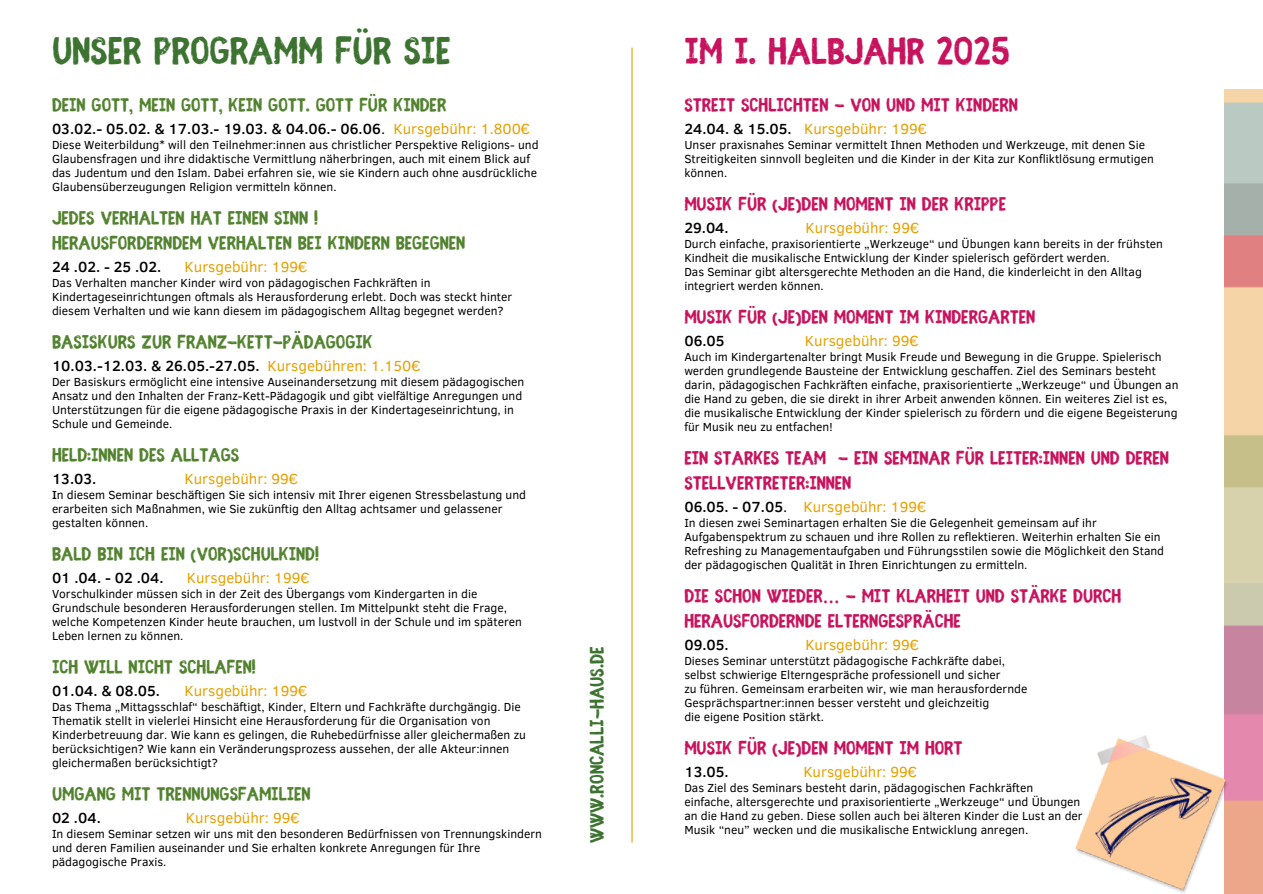
<style>
.page{position:relative;width:1263px;height:894px;background:#fff}
.page>*{position:absolute;margin:0;border:0;box-sizing:border-box;transform-origin:0 0}
.t1{font:700 42.45px "Fibre Vintage Full";color:#3d7331}
.t2{font:700 40.95px "Fibre Vintage Full";color:#c7135d}
.t3{font:700 21.3px "Fibre Vintage Full";color:#3d7331}
.t4{font:700 21px/25px "Fibre Vintage Full";color:#c7135d}
.t5{font:700 21px "Fibre Vintage Full";color:#52822f}
.t6{font:15px "Clear Sans";color:#e5a100}
.t7{font:500 15px "Clear Sans";color:#000}
.t8{font:12px/14px "Clear Sans";color:#000}
.s1{font-weight:400}
.s2{font-weight:400;color:#e5a100}
.s3{font-weight:500}
.s4{font-weight:500;color:#000}
.s5{color:#000}
.s6{font-family:"Noto Sans Gurmukhi";font-weight:400}
</style>
<div class="page">
<hr style="left:631px;top:48px;width:2px;height:794px;background:#e5a100">
<img style="left:1075px;top:717px;width:171px;height:176px">
<p class="t1" style="left:52px;top:33px;width:400px">UNSER PROGRAMM FÜR SIE</p>
<p class="t2" style="left:684px;top:35px;width:327px">IM I. HALBJAHR 2025</p>
<p class="t5" style="left:52px;top:96px;width:396px">DEIN GOTT, MEIN GOTT, KEIN GOTT. GOTT FÜR KINDER</p>
<p class="t7" style="left:52px;top:118px;width:480px">03.02.- 05.02. &amp; 17.03.- 19.03. &amp; 04.06.- 06.06<span class="s1">.</span> <span class="s2">Kursgebühr: 1.800€</span></p>
<p class="t8" style="left:52px;top:137px;width:488px">Diese Weiterbildung* will den Teilnehmer:innen aus christlicher Perspektive Religions- und Glaubensfragen und ihre didaktische Vermittlung näherbringen, auch mit einem Blick auf das Judentum und den Islam. Dabei erfahren sie, wie sie Kindern auch ohne ausdrückliche Glaubensüberzeugungen Religion vermitteln können.</p>
<h2 class="t5" style="left:52px;top:209px;width:267px">JEDES VERHALTEN HAT EINEN SINN !</h2>
<h1 class="t5" style="left:52px;top:234px;width:415px">HERAUSFORDERNDEM VERHALTEN BEI KINDERN BEGEGNEN</h1>
<p class="t7" style="left:52px;top:256px;width:111px">24 .02. - 25 .02.</p>
<p class="t6" style="left:185px;top:256px;width:124px">Kursgebühr: 199€</p>
<p class="t8" style="left:52px;top:275px;width:462px">Das Verhalten mancher Kinder wird von pädagogischen Fachkräften in<br>Kindertageseinrichtungen oftmals als Herausforderung erlebt. Doch was steckt hinter diesem Verhalten und wie kann diesem im pädagogischem Alltag begegnet werden?</p>
<p class="t5" style="left:52px;top:333px;width:322px">BASISKURS ZUR FRANZ-KETT-PÄDAGOGIK</p>
<p class="t7" style="left:52px;top:355px;width:370px">10.03.-12.03. &amp; 26.05.-27.05. <span class="s2">Kursgebühren: 1.150€</span></p>
<p class="t8" style="left:52px;top:374px;width:474px">Der Basiskurs ermöglicht eine intensive Auseinandersetzung mit diesem pädagogischen Ansatz und den Inhalten der Franz-Kett-Pädagogik und gibt vielfältige Anregungen und Unterstützungen für die eigene pädagogische Praxis in der Kindertageseinrichtung, in Schule und Gemeinde.</p>
<p class="t5" style="left:52px;top:446px;width:189px">HELD:INNEN DES ALLTAGS</p>
<p class="t7" style="left:52px;top:468px;width:46px">13.03.</p>
<p class="t6" style="left:184px;top:468px;width:115px">Kursgebühr: 99€</p>
<p class="t8" style="left:52px;top:487px;width:476px"><span class="s3">I</span>n diesem Seminar beschäftigen Sie sich intensiv mit Ihrer eigenen Stressbelastung und erarbeiten sich Maßnahmen, wie Sie zukünftig den Alltag achtsamer und gelassener gestalten können.</p>
<p class="t5" style="left:52px;top:545px;width:268px">BALD BIN ICH EIN (VOR)SCHULKIND!</p>
<p class="t7" style="left:52px;top:567px;width:113px">01 .04. - 02 .04.</p>
<p class="t6" style="left:187px;top:567px;width:124px">Kursgebühr: 199€</p>
<p class="t8" style="left:52px;top:586px;width:471px">Vorschulkinder müssen sich in der Zeit des Übergangs vom Kindergarten in die Grundschule besonderen Herausforderungen stellen. Im Mittelpunkt steht die Frage, welche Kompetenzen Kinder heute brauchen, um lustvoll in der Schule und im späteren Leben lernen zu können.</p>
<p class="t5" style="left:52px;top:658px;width:205px">ICH WILL NICHT SCHLAFEN!</p>
<p class="t7" style="left:52px;top:680px;width:110px">01.04. &amp; 08.05.</p>
<p class="t6" style="left:184px;top:680px;width:124px">Kursgebühr: 199€</p>
<h3 class="t8" style="left:52px;top:699px;width:475px">Das Thema „Mittagsschlaf“ beschäftigt, Kinder, Eltern und Fachkräfte durchgängig. Die Thematik stellt in vielerlei Hinsicht eine Herausforderung für die Organisation von Kinderbetreuung dar. Wie kann es gelingen, die Ruhebedürfnisse aller gleichermaßen zu berücksichtigen? Wie kann ein Veränderungsprozess aussehen, der alle Akteur:innen gleichermaßen berücksichtigt?</h3>
<p class="t5" style="left:52px;top:785px;width:260px">UMGANG MIT TRENNUNGSFAMILIEN</p>
<p class="t7" style="left:52px;top:807px;width:50px">02 .04.</p>
<p class="t6" style="left:186px;top:807px;width:115px">Kursgebühr: 99€</p>
<p class="t8" style="left:52px;top:826px;width:491px">In diesem Seminar setzen wir uns mit den besonderen Bedürfnissen von Trennungskindern und deren Familien auseinander und Sie erhalten konkrete Anregungen für Ihre pädagogische Praxis.</p>
<p class="t3" style="left:588px;top:842px;width:197px;rotate:-90deg">WWW.RONCALLI-HAUS.DE</p>
<p class="t4" style="left:684px;top:94px;width:335px">STREIT SCHLICHTEN - VON UND MIT KINDERN</p>
<p class="t6" style="left:684px;top:118px;width:244px"><span class="s4">24.04. &amp; 15.05.</span> Kursgebühr: 199€</p>
<p class="t8" style="left:684px;top:137px;width:471px">Unser praxisnahes Seminar vermittelt Ihnen Methoden und Werkzeuge, mit denen Sie<br>Streitigkeiten sinnvoll begleiten und die Kinder in der Kita zur Konfliktlösung ermutigen können.</p>
<p class="t4" style="left:684px;top:193px;width:323px">MUSIK FÜR (JE)DEN MOMENT IN DER KRIPPE</p>
<p class="t7" style="left:684px;top:217px;width:46px">29.04.</p>
<p class="t6" style="left:806px;top:217px;width:115px">Kursgebühr: 99€</p>
<p class="t8" style="left:684px;top:236px;width:480px">Durch einfache, praxisorientierte „Werkzeuge“ und Übungen kann bereits in der frühsten<br>Kindheit die musikalische Entwicklung der Kinder spielerisch gefördert werden.</p>
<p class="t8" style="left:684px;top:264px;width:459px">Das Seminar gibt altersgerechte Methoden an die Hand, die kinderleicht in den Alltag integriert werden können.</p>
<p class="t4" style="left:684px;top:306px;width:352px">MUSIK FÜR (JE)DEN MOMENT IM KINDERGARTEN</p>
<p class="t7" style="left:684px;top:330px;width:42px">06.05</p>
<p class="t6" style="left:805px;top:330px;width:115px">Kursgebühr: 99€</p>
<p class="t8" style="left:684px;top:349px;width:496px">Auch im Kindergartenalter bringt Musik Freude und Bewegung in die Gruppe. Spielerisch werden grundlegende Bausteine der Entwicklung geschaffen. Ziel des Seminars besteht darin, pädagogischen Fachkräften einfache, praxisorientierte „Werkzeuge“ und Übungen an die Hand zu geben, die sie direkt in ihrer Arbeit anwenden können. Ein weiteres Ziel ist es, die musikalische Entwicklung der Kinder spielerisch zu fördern und die eigene Begeisterung für Musik neu zu entfachen!</p>
<p class="t4" style="left:684px;top:447px;width:486px">EIN STARKES TEAM - EIN SEMINAR FÜR LEITER:INNEN UND DEREN<br>STELLVERTRETER:INNEN</p>
<p class="t6" style="left:684px;top:496px;width:244px"><span class="s4">06.05. - 07.05</span><span class="s5">.</span> Kursgebühr: 199€</p>
<p class="t8" style="left:684px;top:515px;width:481px">In diesen zwei Seminartagen erhalten Sie die Gelegenheit gemeinsam auf ihr Aufgabenspektrum zu schauen und ihre Rollen zu reflektieren. Weiterhin erhalten Sie ein Refreshing zu Managementaufgaben und Führungsstilen sowie die Möglichkeit den Stand der pädagogischen Qualität in Ihren Einrichtungen zu ermitteln.</p>
<p class="t4" style="left:684px;top:585px;width:439px">DIE SCHON WIEDER<span class="s6">…</span> - MIT KLARHEIT UND STÄRKE DURCH<br>HERAUSFORDERNDE ELTERNGESPRÄCHE</p>
<p class="t7" style="left:684px;top:634px;width:46px">09.05.</p>
<p class="t6" style="left:805px;top:634px;width:115px">Kursgebühr: 99€</p>
<p class="t8" style="left:684px;top:653px;width:345px">Dieses Seminar unterstützt pädagogische Fachkräfte dabei, selbst schwierige Elterngespräche professionell und sicher<br>zu führen. Gemeinsam erarbeiten wir, wie man herausfordernde Gesprächspartner:innen besser versteht und gleichzeitig</p>
<p class="t8" style="left:684px;top:709px;width:141px">die eigene Position stärkt.</p>
<p class="t4" style="left:684px;top:737px;width:280px">MUSIK FÜR (JE)DEN MOMENT IM HORT</p>
<p class="t7" style="left:684px;top:761px;width:46px">13.05.</p>
<p class="t6" style="left:803px;top:761px;width:115px">Kursgebühr: 99€</p>
<p class="t8" style="left:684px;top:780px;width:400px">Das Ziel des Seminars besteht darin, pädagogischen Fachkräften einfache, altersgerechte und praxisorientierte „Werkzeuge“ und Übungen an die Hand zu geben. Diese sollen auch bei älteren Kinder die Lust an der Musik “neu” wecken und die musikalische Entwicklung anregen.</p>
</div>
